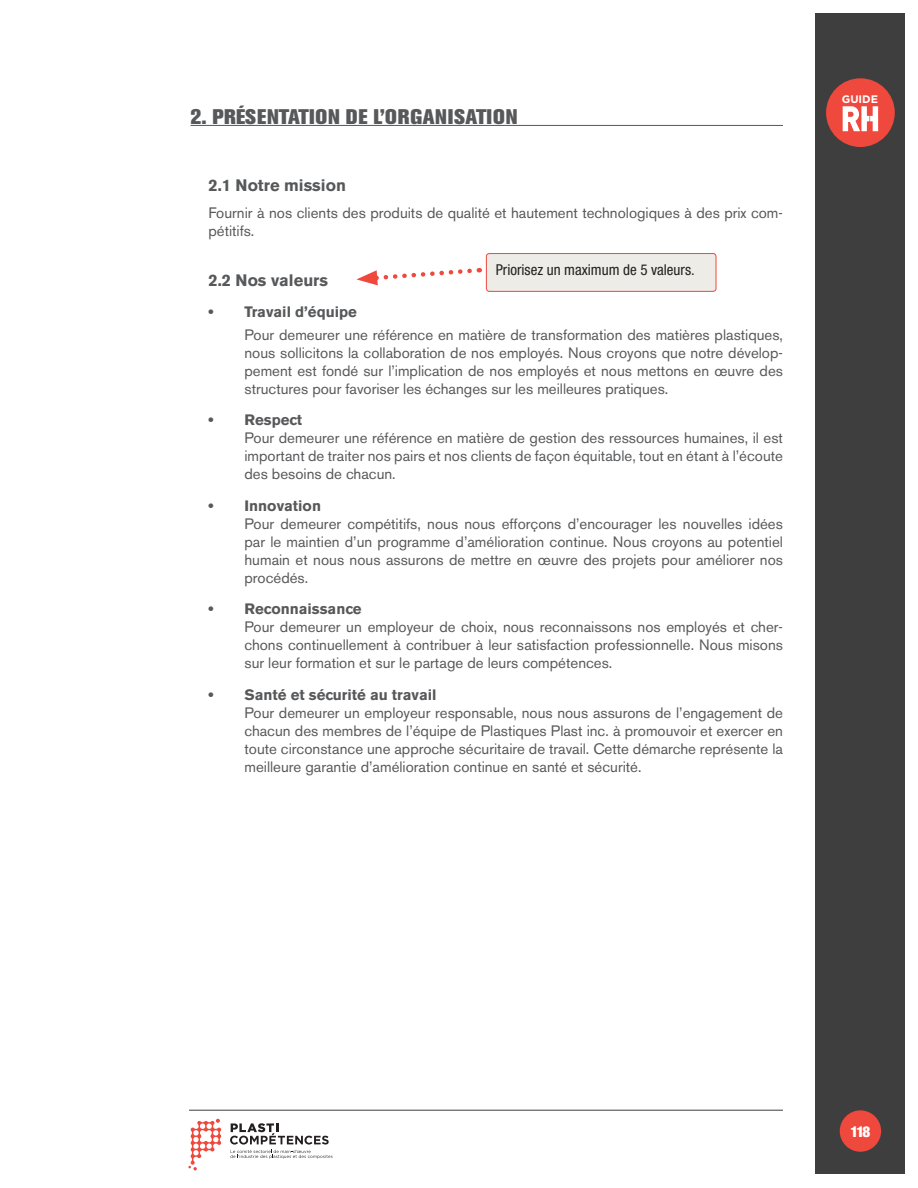
<style>
.page{position:relative;width:918px;height:1188px;background:#fff}
.page>*{position:absolute;margin:0;border:0;box-sizing:border-box;transform-origin:0 0}
.t1{font:800 21px "Akzidenz Grotesk BE";letter-spacing:.02em;color:#57585a}
.t2{font:700 16.5px "Akzidenz Grotesk BE";color:#57585a}
.t3{font:15px/18px "Akzidenz Grotesk BE";color:#57585a;text-align:justify}
.t4{font:700 15px "Akzidenz Grotesk BE";color:#57585a}
.t5{font:condensed 15px "Helvetica Neue";color:#231f20}
.t6{font:900 condensed 15px "Helvetica Neue";color:#fff}
.t7{font:700 10.95px "Gotham";color:#fff}
</style>
<div class="page">
<div style="left:815px;top:14px;width:90px;height:1160px;background:#3e3e3f"></div>
<div style="left:826px;top:78px;width:69px;height:69px;background:#ef483c;border-radius:50%"></div>
<svg style="left:843px;top:106px;width:35px;height:25px"></svg>
<svg style="left:188px;top:1119px;width:33px;height:51px"></svg>
<svg style="left:230px;top:1123px;width:103px;height:36px"></svg>
<hr style="left:189px;top:1110px;width:594px;height:1px;background:#3e3e3f">
<div style="left:840px;top:1110px;width:41px;height:42px;background:#ef483c;border-radius:50%"></div>
<hr style="left:190px;top:125px;width:593px;height:1px;background:#57585a">
<div style="left:486px;top:254px;width:230px;height:37px;background:#edece6;border-radius:3px"></div>
<div style="left:486px;top:253px;width:230px;height:39px;border:1px solid #ef483c;border-radius:3px"></div>
<svg style="left:356px;top:268px;width:124px;height:17px"></svg>
<h1 class="t1" style="left:190px;top:104px;width:329px">2. PRÉSENTATION DE L’ORGANISATION</h1>
<p class="t2" style="left:208px;top:176px;width:139px">2.1 Notre mission</p>
<p class="t3" style="left:208px;top:204px;width:576px">Fournir à nos clients des produits de qualité et hautement technologiques à des prix com&shy;pétitifs.</p>
<p class="t2" style="left:208px;top:270px;width:121px">2.2 Nos valeurs</p>
<p class="t4" style="left:208px;top:303px;width:150px">• Travail d’équipe</p>
<p class="t3" style="left:244px;top:326px;width:540px">Pour demeurer une référence en matière de transformation des matières plastiques, nous sollicitons la collaboration de nos employés. Nous croyons que notre dévelop&shy;pement est fondé sur l’implication de nos employés et nous mettons en œuvre des structures pour favoriser les échanges sur les meilleures pratiques.</p>
<p class="t4" style="left:208px;top:411px;width:95px">• Respect</p>
<p class="t3" style="left:244px;top:429px;width:540px">Pour demeurer une référence en matière de gestion des ressources humaines, il est important de traiter nos pairs et nos clients de façon équitable, tout en étant à l’écoute des besoins de chacun.</p>
<p class="t4" style="left:208px;top:497px;width:114px">• Innovation</p>
<p class="t3" style="left:244px;top:515px;width:540px">Pour demeurer compétitifs, nous nous efforçons d’encourager les nouvelles idées par le maintien d’un programme d’amélioration continue. Nous croyons au potentiel humain et nous nous assurons de mettre en œuvre des projets pour améliorer nos procédés.</p>
<p class="t4" style="left:208px;top:600px;width:155px">• Reconnaissance</p>
<p class="t3" style="left:244px;top:618px;width:540px">Pour demeurer un employeur de choix, nous reconnaissons nos employés et cher&shy;chons continuellement à contribuer à leur satisfaction professionnelle. Nous misons sur leur formation et sur le partage de leurs compétences.</p>
<p class="t4" style="left:208px;top:686px;width:230px">• Santé et sécurité au travail</p>
<p class="t3" style="left:244px;top:704px;width:540px">Pour demeurer un employeur responsable, nous nous assurons de l’engagement de chacun des membres de l’équipe de Plastiques Plast inc. à promouvoir et exercer en toute circonstance une approche sécuritaire de travail. Cette démarche représente la meilleure garantie d’amélioration continue en santé et sécurité.</p>
<p class="t5" style="left:496px;top:261px;width:200px">Priorisez un maximum de 5 valeurs.</p>
<p class="t7" style="left:842px;top:93px;width:38px">GUIDE</p>
<p class="t6" style="left:851px;top:1123px;width:21px">118</p>
</div>
